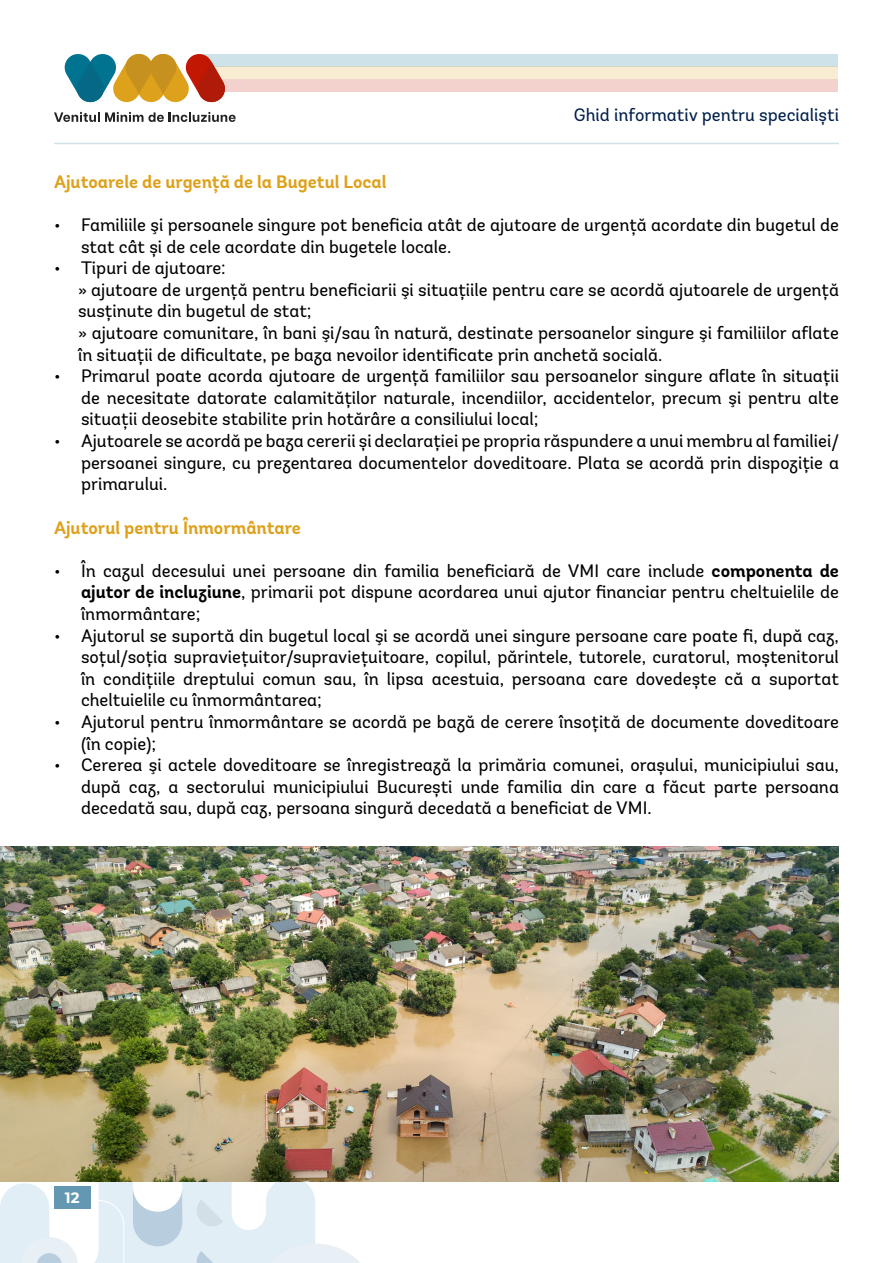
<style>
.page{position:relative;width:893px;height:1263px;background:#fff}
.page>*{position:absolute;margin:0;border:0;box-sizing:border-box;transform-origin:0 0}
.t1{font:18px/21.6px "Andes";color:#000;text-align:justify}
.t2{font:700 18px "Andes";color:#dea11c}
.t3{font:18px "Andes";color:#011f4b}
.t4{font:700 15px "Montserrat";color:#fff}
.s1{font-weight:700}
</style>
<div class="page">
<svg style="left:0;top:1181px;width:377px;height:82px"></svg>
<div style="left:54px;top:1186px;width:36px;height:23px;background:#6497b1"></div>
<hr style="left:54px;top:143px;width:785px;height:1px;background:#6497b1">
<div style="left:198px;top:54px;width:640px;height:12px;background:#cde3e9"></div>
<div style="left:198px;top:66px;width:640px;height:13px;background:#f8ecd2"></div>
<div style="left:198px;top:79px;width:640px;height:12px;background:#f3d1cd"></div>
<svg style="left:54px;top:112px;width:182px;height:10px"></svg>
<svg style="left:64px;top:54px;width:163px;height:49px"></svg>
<img style="left:0;top:846px;width:839px;height:335px">
<p class="t3" style="left:574px;top:104px;width:267px">Ghid informativ pentru specialiști</p>
<p class="t2" style="left:54px;top:170px;width:334px">Ajutoarele de urgență de la Bugetul Local</p>
<p class="t1" style="left:81px;top:214px;width:759px;text-indent:-27px">• Familiile şi persoanele singure pot beneficia atât de ajutoare de urgenţă acordate din bugetul de stat cât și de cele acordate din bugetele locale.</p>
<p class="t1" style="left:78px;top:257px;width:762px;text-align:left;text-indent:-24px">• Tipuri de ajutoare:<br>» ajutoare de urgență pentru beneficiarii şi situațiile pentru care se acordă ajutoarele de urgență susținute din bugetul de stat;<br>» ajutoare comunitare, în bani şi/sau în natură, destinate persoanelor singure şi familiilor aflate în situații de dificultate, pe baza nevoilor identificate prin anchetă socială.</p>
<p class="t1" style="left:81px;top:365px;width:759px;text-indent:-27px">• Primarul poate acorda ajutoare de urgență familiilor sau persoanelor singure aflate în situații de necesitate datorate calamităților naturale, incendiilor, accidentelor, precum şi pentru alte situaţii deosebite stabilite prin hotărâre a consiliului local;</p>
<p class="t1" style="left:81px;top:430px;width:759px;text-indent:-27px">• Ajutoarele se acordă pe baza cererii și declarației pe propria răspundere a unui membru al familiei/ persoanei singure, cu prezentarea documentelor doveditoare. Plata se acordă prin dispoziție a primarului.</p>
<p class="t2" style="left:54px;top:516px;width:248px">Ajutorul pentru Înmormântare</p>
<p class="t1" style="left:81px;top:560px;width:759px;text-indent:-27px">• În cazul decesului unei persoane din familia beneficiară de VMI care include <span class="s1">componenta de ajutor de incluziune</span>, primarii pot dispune acordarea unui ajutor financiar pentru cheltuielile de înmormântare;</p>
<p class="t1" style="left:81px;top:625px;width:759px;text-indent:-27px">• Ajutorul se suportă din bugetul local şi se acordă unei singure persoane care poate fi, după caz, soțul/soția supraviețuitor/supraviețuitoare, copilul, părintele, tutorele, curatorul, moștenitorul în condițiile dreptului comun sau, în lipsa acestuia, persoana care dovedește că a suportat cheltuielile cu înmormântarea;</p>
<p class="t1" style="left:81px;top:711px;width:759px;text-indent:-27px">• Ajutorul pentru înmormântare se acordă pe bază de cerere însoțită de documente doveditoare (în copie);</p>
<p class="t1" style="left:81px;top:754px;width:759px;text-indent:-27px">• Cererea şi actele doveditoare se înregistrează la primăria comunei, orașului, municipiului sau, după caz, a sectorului municipiului București unde familia din care a făcut parte persoana decedată sau, după caz, persoana singură decedată a beneficiat de VMI.</p>
<p class="t4" style="left:65px;top:1187px;width:16px">12</p>
</div>
